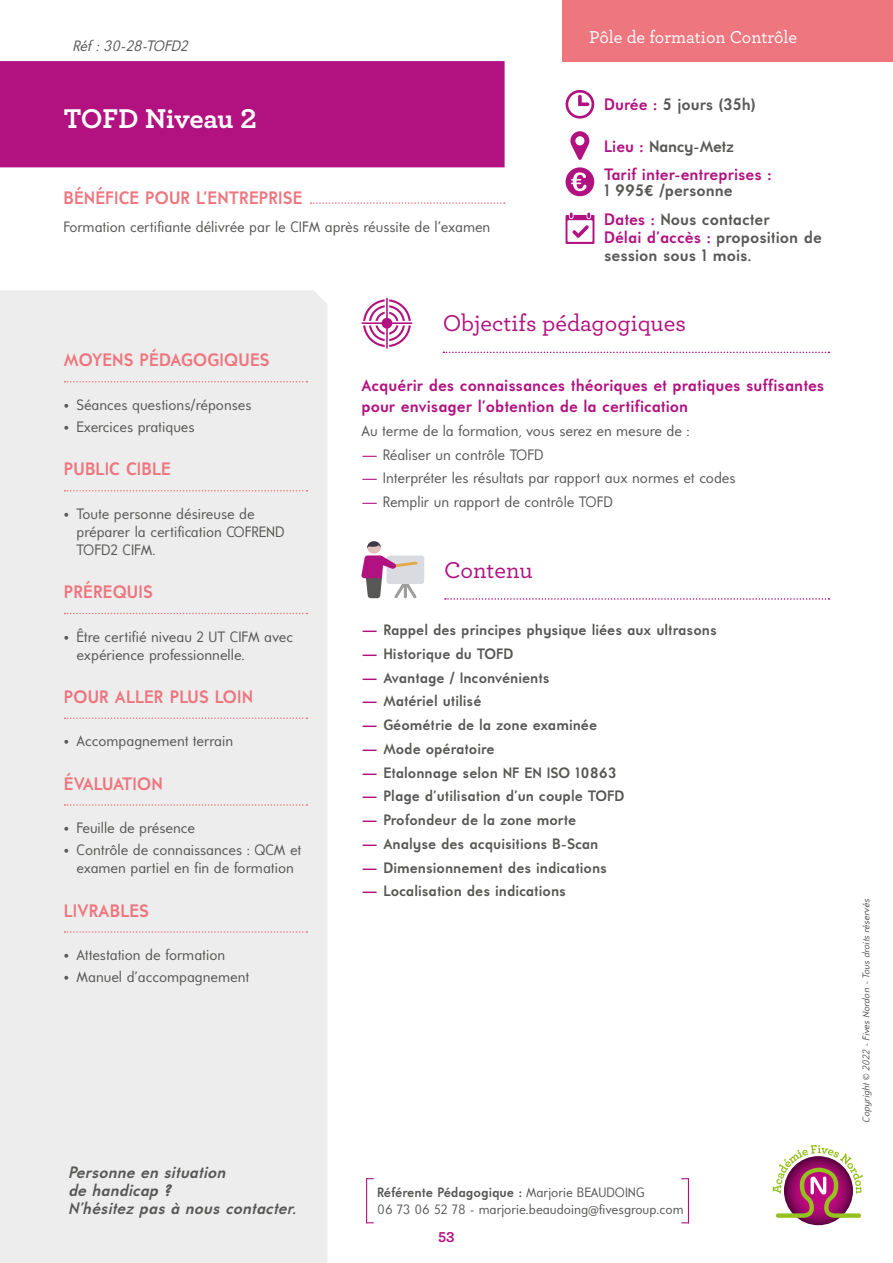
<style>
.page{position:relative;width:893px;height:1263px;background:#fff}
.page>*{position:absolute;margin:0;border:0;box-sizing:border-box;transform-origin:0 0}
.t1{font:700 28.5px "Archer";letter-spacing:-.01em;color:#fff}
.t2{font:500 24px "Archer";color:#b11280}
.t3{font:700 18px "Universalis ADF Std";letter-spacing:.01em;color:#ee767e}
.t4{font:500 18px "Archer";color:#fff}
.t5{font:700 16.5px/21px "Universalis ADF Std";color:#b11280}
.t6{font:700 16.5px/28.8px "Universalis ADF Std";color:#575756}
.t7{font:italic 700 16.5px/18px "Universalis ADF Std";color:#575756}
.t8{font:15px/18px "Universalis ADF Std";color:#575756}
.t9{font:700 15px "Universalis ADF Std";color:#575756}
.t10{font:italic 15px "Universalis ADF Std";color:#575756}
.t11{font:700 15px "Archer";color:#b11280}
.t12{font:13.5px/16.5px "Universalis ADF Std";color:#575756}
.t13{font:italic 9.75px "Universalis ADF Std";letter-spacing:-.01em;color:#575756}
.s1{color:#b11280}
.s2{color:#575756}
.s3{font-size:16.5px;color:#b11280}
.s4{font-weight:700}
</style>
<div class="page">
<div style="left:0;top:61px;width:505px;height:106px;background:#b11280"></div>
<div style="left:0;top:290px;width:327px;height:973px;background:#ededed"></div>
<svg style="left:361px;top:298px;width:51px;height:51px"></svg>
<svg style="left:443px;top:352px;width:386px;height:1px"></svg>
<svg style="left:445px;top:598px;width:384px;height:2px"></svg>
<div style="left:387px;top:555px;width:37px;height:29px;background:#dadbe0;border-radius:3px"></div>
<svg style="left:361px;top:555px;width:57px;height:43px"></svg>
<div style="left:367px;top:541px;width:14px;height:13px;background:#e2c0bd;border-radius:50%"></div>
<svg style="left:367px;top:541px;width:14px;height:7px"></svg>
<svg style="left:784px;top:1156px;width:69px;height:69px"></svg>
<svg style="left:773px;top:1145px;width:90px;height:73px"></svg>
<svg style="left:310px;top:202px;width:195px;height:2px"></svg>
<div style="left:563px;top:0;width:330px;height:61px;background:#ee767e"></div>
<svg style="left:65px;top:381px;width:242px;height:1px"></svg>
<svg style="left:65px;top:490px;width:242px;height:1px"></svg>
<hr style="left:688px;top:1178px;width:1px;height:45px;background:#b11280">
<hr style="left:366px;top:1178px;width:1px;height:45px;background:#b11280">
<svg style="left:565px;top:90px;width:30px;height:29px"></svg>
<svg style="left:570px;top:131px;width:19px;height:29px"></svg>
<svg style="left:566px;top:167px;width:28px;height:29px"></svg>
<svg style="left:566px;top:213px;width:28px;height:31px"></svg>
<svg style="left:65px;top:804px;width:242px;height:2px"></svg>
<svg style="left:65px;top:931px;width:242px;height:2px"></svg>
<svg style="left:65px;top:717px;width:242px;height:2px"></svg>
<svg style="left:65px;top:613px;width:242px;height:1px"></svg>
<p class="t10" style="left:73px;top:37px;width:117px">Réf : 30-28-TOFD2</p>
<h1 class="t1" style="left:64px;top:96px;width:194px">TOFD Niveau 2</h1>
<p class="t3" style="left:64px;top:187px;width:240px">BÉNÉFICE POUR L’ENTREPRISE</p>
<p class="t8" style="left:63px;top:218px;width:428px">Formation certifiante délivrée par le CIFM après réussite de l’examen</p>
<p class="t4" style="left:589px;top:24px;width:210px">Pôle de formation Contrôle</p>
<p class="t6" style="left:604px;top:90px;width:153px"><span class="s1">Durée :</span> 5 jours (35h)</p>
<p class="t5" style="left:604px;top:132px;width:169px;line-height:27.9px">Lieu : <span class="s2">Nancy-Metz<br></span>Tarif inter-entreprises :</p>
<p class="t6" style="left:604px;top:176px;width:167px">1 995€ /personne<br><span class="s1">Dates :</span> Nous contacter</p>
<p class="t6" style="left:604px;top:228px;width:219px;line-height:18px"><span class="s1">Délai d’accès :</span> proposition de session sous 1 mois.</p>
<p class="t3" style="left:64px;top:349px;width:207px">MOYENS PÉDAGOGIQUES</p>
<p class="t8" style="left:64px;top:395px;width:189px">• Séances questions/réponses</p>
<p class="t8" style="left:64px;top:418px;width:132px">• Exercices pratiques</p>
<p class="t3" style="left:64px;top:458px;width:108px">PUBLIC CIBLE</p>
<p class="t8" style="left:77px;top:504px;width:210px;text-indent:-13px">• Toute personne désireuse de préparer la certification COFREND<br>TOFD2 CIFM.</p>
<p class="t3" style="left:64px;top:581px;width:90px">PRÉREQUIS</p>
<p class="t8" style="left:77px;top:627px;width:218px;text-indent:-13px">• Être certifié niveau 2 UT CIFM avec expérience professionnelle.</p>
<p class="t3" style="left:64px;top:686px;width:191px">POUR ALLER PLUS LOIN</p>
<p class="t8" style="left:64px;top:732px;width:171px">• Accompagnement terrain</p>
<p class="t3" style="left:64px;top:772px;width:100px">ÉVALUATION</p>
<p class="t8" style="left:64px;top:818px;width:133px">• Feuille de présence</p>
<p class="t8" style="left:64px;top:841px;width:239px;text-align:center">• Contrôle de connaissances : QCM et examen partiel en fin de formation</p>
<p class="t3" style="left:64px;top:899px;width:86px">LIVRABLES</p>
<p class="t8" style="left:64px;top:945px;width:163px">• Attestation de formation</p>
<p class="t8" style="left:64px;top:968px;width:187px">• Manuel d’accompagnement</p>
<h2 class="t2" style="left:443px;top:306px;width:245px">Objectifs pédagogiques</h2>
<p class="t5" style="left:361px;top:374px;width:464px">Acquérir des connaissances théoriques et pratiques suffisantes pour envisager l’obtention de la certification</p>
<p class="t8" style="left:361px;top:421px;width:330px">Au terme de la formation, vous serez en mesure de :</p>
<p class="t8" style="left:361px;top:445px;width:184px"><span class="s3">—</span> Réaliser un contrôle TOFD</p>
<p class="t8" style="left:361px;top:469px;width:376px"><span class="s3">—</span> Interpréter les résultats par rapport aux normes et codes</p>
<p class="t8" style="left:361px;top:492px;width:253px"><span class="s3">—</span> Remplir un rapport de contrôle TOFD</p>
<h2 class="t2" style="left:444px;top:553px;width:90px">Contenu</h2>
<p class="t9" style="left:361px;top:621px;width:357px"><span class="s3">—</span> Rappel des principes physique liées aux ultrasons</p>
<p class="t9" style="left:361px;top:644px;width:153px"><span class="s3">—</span> Historique du TOFD</p>
<p class="t9" style="left:361px;top:668px;width:190px"><span class="s3">—</span> Avantage / Inconvénients</p>
<p class="t9" style="left:361px;top:692px;width:121px"><span class="s3">—</span> Matériel utilisé</p>
<p class="t9" style="left:361px;top:716px;width:237px"><span class="s3">—</span> Géométrie de la zone examinée</p>
<p class="t9" style="left:361px;top:739px;width:135px"><span class="s3">—</span> Mode opératoire</p>
<p class="t9" style="left:361px;top:763px;width:257px"><span class="s3">—</span> Etalonnage selon NF EN ISO 10863</p>
<p class="t9" style="left:361px;top:787px;width:264px"><span class="s3">—</span> Plage d’utilisation d’un couple TOFD</p>
<p class="t9" style="left:361px;top:811px;width:216px"><span class="s3">—</span> Profondeur de la zone morte</p>
<p class="t9" style="left:361px;top:834px;width:238px"><span class="s3">—</span> Analyse des acquisitions B-Scan</p>
<p class="t9" style="left:361px;top:858px;width:247px"><span class="s3">—</span> Dimensionnement des indications</p>
<p class="t9" style="left:361px;top:882px;width:206px"><span class="s3">—</span> Localisation des indications</p>
<p class="t7" style="left:68px;top:1162px;width:230px">Personne en situation<br>de handicap ?<br>N’hésitez pas à nous contacter.</p>
<p class="t12" style="left:377px;top:1184px;width:308px"><span class="s4">Référente Pédagogique :</span> Marjorie BEAUDOING<br>06 73 06 52 78 - marjorie.beaudoing@fivesgroup.com</p>
<p class="t11" style="left:438px;top:1225px;width:18px">53</p>
<p class="t13" style="left:860px;top:1123px;width:225px;rotate:-90deg">Copyright © 2022 - Fives Nordon - Tous droits réservés</p>
</div>
